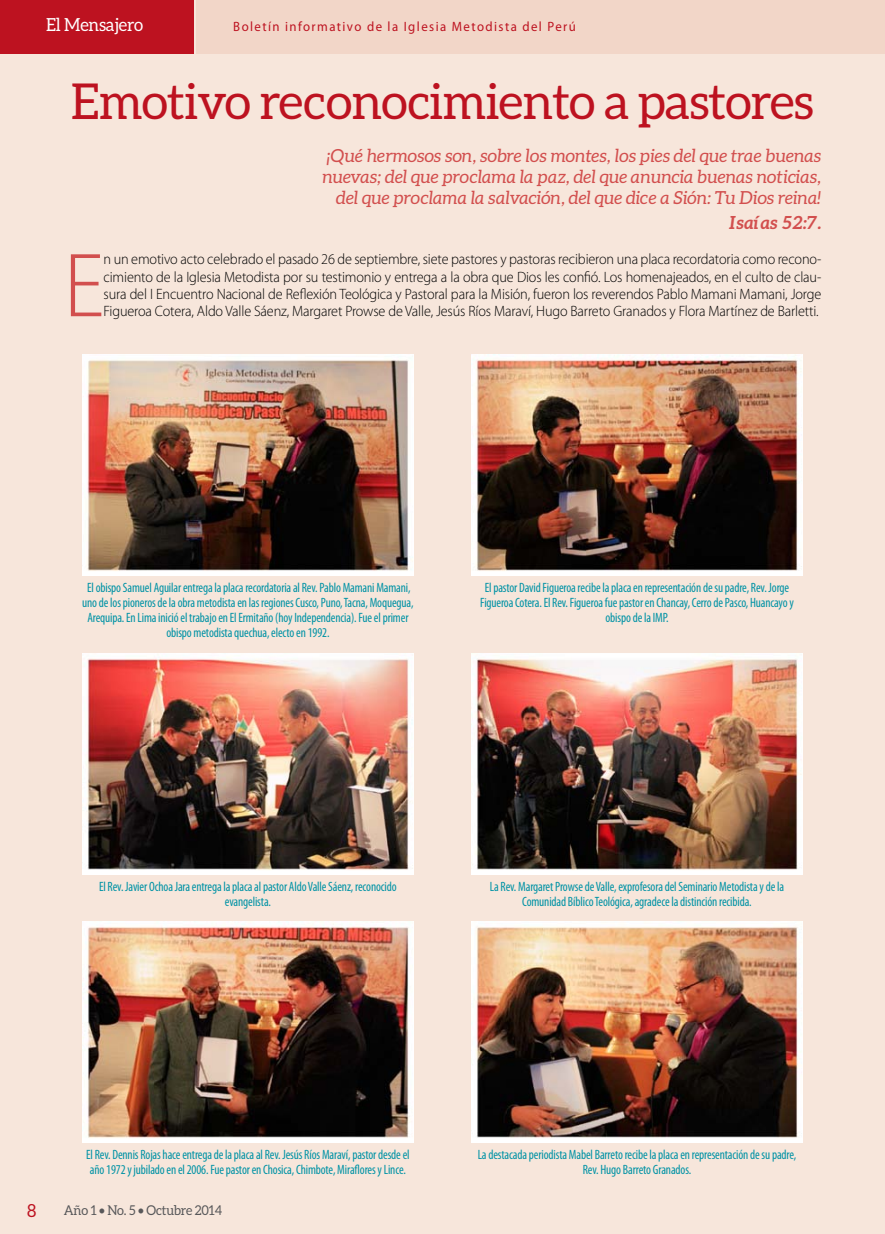
<style>
.page{position:relative;width:885px;height:1234px;background:#fff}
.page>*{position:absolute;margin:0;border:0;box-sizing:border-box;transform-origin:0 0}
.t1{font:300 91.8px "Myriad Pro";color:#d24f4e;scale:.95 1}
.t2{font:49.5px "Aleo";letter-spacing:-.02em;color:#bd1220}
.t3{font:italic 18px/20.7px "Aleo";color:#d24f4e;text-align:right}
.t4{font:italic 700 18px "Aleo";color:#d24f4e}
.t5{font:18px "Aleo";letter-spacing:-.01em;color:#fff;scale:.95 1}
.t6{font:18px "Aleo";color:#bd1220;scale:.95 1}
.t7{font:300 15px/17.2px "Myriad Pro";letter-spacing:-.01em;color:#000;text-align:justify;scale:.95 1}
.t8{font:condensed 13.5px/15px "Myriad Pro";letter-spacing:-.01em;color:#0092a5;text-align:center;scale:.95 1}
.t9{font:13.5px "Myriad Pro";letter-spacing:.11em;color:#bd1220;scale:.95 1}
.t10{font:13.5px "Aleo";letter-spacing:-.01em;color:#58585a;scale:.95 1}
</style>
<div class="page">
<div style="left:0;top:0;width:884px;height:1233px;background:#f7e6db"></div>
<img style="left:82px;top:354px;width:331px;height:221px">
<img style="left:471px;top:354px;width:331px;height:221px">
<img style="left:82px;top:653px;width:331px;height:221px">
<img style="left:471px;top:653px;width:331px;height:221px">
<img style="left:82px;top:921px;width:331px;height:221px">
<img style="left:471px;top:921px;width:331px;height:221px">
<div style="left:0;top:0;width:193px;height:53px;background:#bd1220"></div>
<div style="left:196px;top:0;width:688px;height:53px;background:#f2d6c8"></div>
<h3 class="t5" style="left:46px;top:14px;width:104px">El Mensajero</h3>
<p class="t9" style="left:233px;top:18px;width:362px">Boletín informativo de la Iglesia Metodista del Perú</p>
<h2 class="t2" style="left:71px;top:73px;width:744px">Emotivo reconocimiento a pastores</h2>
<h3 class="t3" style="left:322px;top:145px;width:500px">¡Qué hermosos son, sobre los montes, los pies del que trae buenas nuevas; del que proclama la paz, del que anuncia buenas noticias, del que proclama la salvación, del que dice a Sión: Tu Dios reina!</h3>
<h3 class="t4" style="left:728px;top:212px;width:94px">Isaías 52:7.</h3>
<h1 class="t1" style="left:64px;top:235px;width:44px">E</h1>
<p class="t7" style="left:104px;top:251px;width:757px">n un emotivo acto celebrado el pasado 26 de septiembre, siete pastores y pastoras recibieron una placa recordatoria como recono&shy;cimiento de la Iglesia Metodista por su testimonio y entrega a la obra que Dios les confió. Los homenajeados, en el culto de clau&shy;sura del I Encuentro Nacional de Reflexión Teológica y Pastoral para la Misión, fueron los reverendos Pablo Mamani Mamani, Jorge Figueroa Cotera, Aldo Valle Sáenz, Margaret Prowse de Valle, Jesús Ríos Maraví, Hugo Barreto Granados y Flora Martínez de Barletti.</p>
<p class="t8" style="left:82px;top:580px;width:350px">El obispo Samuel Aguilar entrega la placa recordatoria al Rev. Pablo Mamani Mamani, uno de los pioneros de la obra metodista en las regiones Cusco, Puno, Tacna, Moquegua, Arequipa. En Lima inició el trabajo en El Ermitaño (hoy Independencia). Fue el primer obispo metodista quechua, electo en 1992.</p>
<p class="t8" style="left:480px;top:580px;width:331px">El pastor David Figueroa recibe la placa en representación de su padre, Rev. Jorge<br>Figueroa Cotera. El Rev. Figueroa fue pastor en Chancay, Cerro de Pasco, Huancayo y obispo de la IMP.</p>
<p class="t8" style="left:99px;top:878px;width:315px">El Rev. Javier Ochoa Jara entrega la placa al pastor Aldo Valle Sáenz, reconocido evangelista.</p>
<p class="t8" style="left:490px;top:878px;width:311px">La Rev. Margaret Prowse de Valle, exprofesora del Seminario Metodista y de la<br>Comunidad Bíblico Teológica, agradece la distinción recibida.</p>
<p class="t8" style="left:86px;top:1146px;width:342px;text-align:left">El Rev. Dennis Rojas hace entrega de la placa al Rev. Jesús Ríos Maraví, pastor desde el año 1972 y jubilado en el 2006. Fue pastor en Chosica, Chimbote, Miraflores y Lince.</p>
<h3 class="t6" style="left:27px;top:1200px;width:11px">8</h3>
<p class="t10" style="left:64px;top:1202px;width:168px">Año 1 • No. 5 • Octubre 2014</p>
<p class="t8" style="left:477px;top:1146px;width:337px">La destacada periodista Mabel Barreto recibe la placa en representación de su padre,<br>Rev. Hugo Barreto Granados.</p>
</div>
